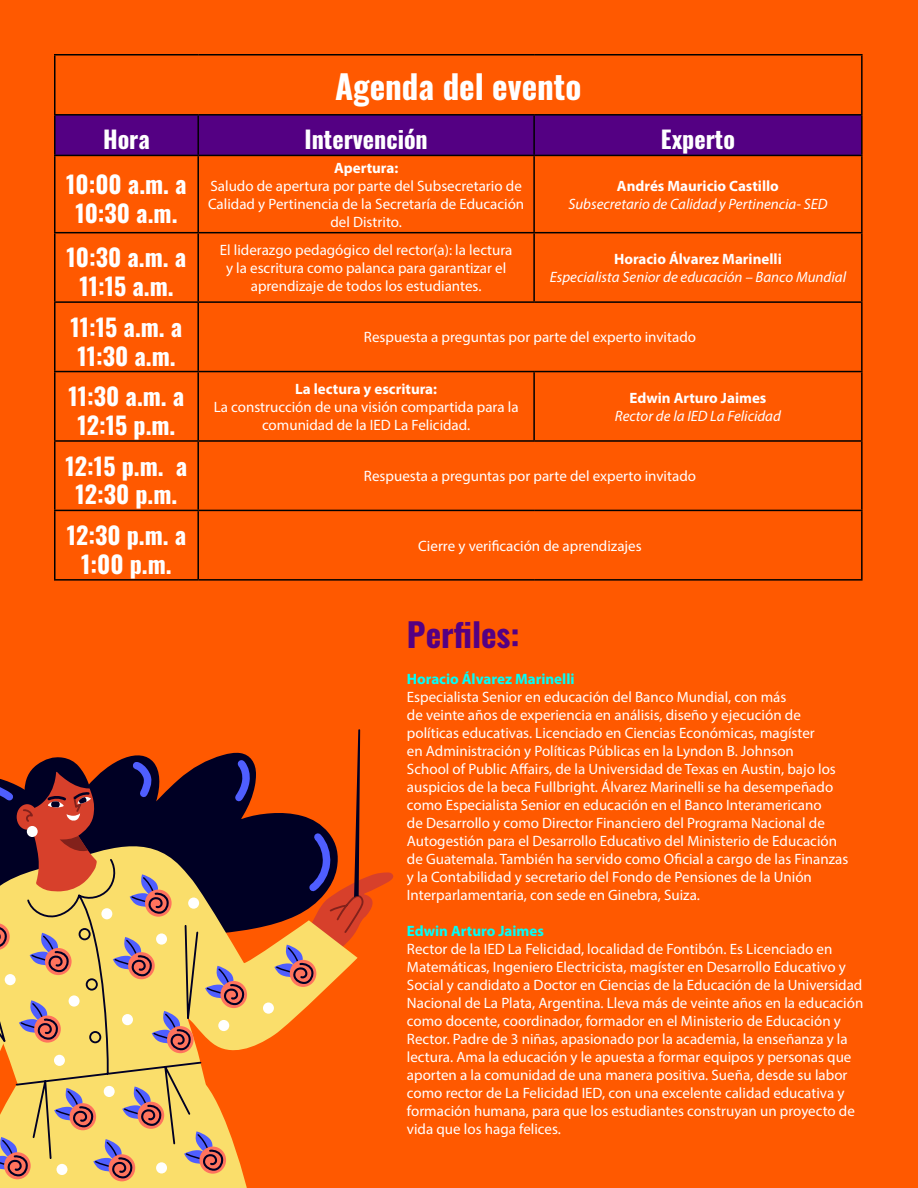
<style>
.page{position:relative;width:918px;height:1188px;background:#ff5900}
.page>*{position:absolute;margin:0;border:0;box-sizing:border-box;transform-origin:0 0}
.t1{font:700 33px "Oswald";color:#fff}
.t2{font:700 33px "Oswald";color:#540083}
.t3{font:700 24px/28.8px "Oswald";color:#fff;text-align:center}
.t4{font:15px/18px "Myriad Pro";color:#fff;text-align:center}
.t5{font:italic 15px/18px "Myriad Pro";color:#fff;text-align:center}
.t6{font:700 15px "Myriad Pro";color:#00fff9}
.t7{font:700 15px "Myriad Pro";color:#fff}
.s1{font-weight:700;font-style:normal}
.s2{font-weight:700}
</style>
<div class="page">
<div style="left:56px;top:116px;width:805px;height:39px;background:#540083"></div>
<hr style="left:54px;top:54px;width:144px;height:2px;background:#000">
<hr style="left:54px;top:56px;width:2px;height:58px;background:#000">
<hr style="left:198px;top:54px;width:336px;height:2px;background:#000">
<hr style="left:534px;top:54px;width:329px;height:2px;background:#000">
<hr style="left:861px;top:56px;width:2px;height:58px;background:#000">
<hr style="left:54px;top:114px;width:144px;height:2px;background:#000">
<hr style="left:54px;top:116px;width:2px;height:39px;background:#000">
<hr style="left:198px;top:114px;width:336px;height:2px;background:#000">
<hr style="left:197px;top:116px;width:2px;height:39px;background:#000">
<hr style="left:534px;top:114px;width:329px;height:2px;background:#000">
<hr style="left:533px;top:116px;width:2px;height:39px;background:#000">
<hr style="left:861px;top:116px;width:2px;height:39px;background:#000">
<hr style="left:54px;top:155px;width:144px;height:1px;background:#000">
<hr style="left:54px;top:156px;width:2px;height:76px;background:#000">
<hr style="left:198px;top:155px;width:336px;height:1px;background:#000">
<hr style="left:197px;top:156px;width:2px;height:76px;background:#000">
<hr style="left:534px;top:155px;width:329px;height:1px;background:#000">
<hr style="left:533px;top:156px;width:2px;height:76px;background:#000">
<hr style="left:861px;top:156px;width:2px;height:76px;background:#000">
<hr style="left:54px;top:232px;width:144px;height:1px;background:#000">
<hr style="left:54px;top:233px;width:2px;height:68px;background:#000">
<hr style="left:198px;top:232px;width:336px;height:1px;background:#000">
<hr style="left:197px;top:233px;width:2px;height:68px;background:#000">
<hr style="left:534px;top:232px;width:329px;height:1px;background:#000">
<hr style="left:533px;top:233px;width:2px;height:68px;background:#000">
<hr style="left:861px;top:233px;width:2px;height:68px;background:#000">
<hr style="left:54px;top:301px;width:144px;height:2px;background:#000">
<hr style="left:54px;top:303px;width:2px;height:68px;background:#000">
<hr style="left:198px;top:301px;width:336px;height:2px;background:#000">
<hr style="left:197px;top:303px;width:2px;height:68px;background:#000">
<hr style="left:534px;top:301px;width:329px;height:2px;background:#000">
<hr style="left:861px;top:303px;width:2px;height:68px;background:#000">
<hr style="left:54px;top:371px;width:144px;height:1px;background:#000">
<hr style="left:54px;top:372px;width:2px;height:68px;background:#000">
<hr style="left:198px;top:371px;width:336px;height:1px;background:#000">
<hr style="left:197px;top:372px;width:2px;height:68px;background:#000">
<hr style="left:534px;top:371px;width:329px;height:1px;background:#000">
<hr style="left:533px;top:372px;width:2px;height:68px;background:#000">
<hr style="left:861px;top:372px;width:2px;height:68px;background:#000">
<hr style="left:54px;top:440px;width:144px;height:2px;background:#000">
<hr style="left:54px;top:442px;width:2px;height:68px;background:#000">
<hr style="left:198px;top:440px;width:336px;height:2px;background:#000">
<hr style="left:197px;top:442px;width:2px;height:68px;background:#000">
<hr style="left:534px;top:440px;width:329px;height:2px;background:#000">
<hr style="left:861px;top:442px;width:2px;height:68px;background:#000">
<hr style="left:54px;top:510px;width:144px;height:1px;background:#000">
<hr style="left:54px;top:511px;width:2px;height:68px;background:#000">
<hr style="left:198px;top:510px;width:336px;height:1px;background:#000">
<hr style="left:197px;top:511px;width:2px;height:68px;background:#000">
<hr style="left:534px;top:510px;width:329px;height:1px;background:#000">
<hr style="left:861px;top:511px;width:2px;height:68px;background:#000">
<hr style="left:54px;top:579px;width:144px;height:2px;background:#000">
<hr style="left:198px;top:579px;width:336px;height:2px;background:#000">
<hr style="left:534px;top:579px;width:329px;height:2px;background:#000">
<svg style="left:247px;top:935px;width:111px;height:188px;background:#fd7618"></svg>
<div style="left:263px;top:1003px;width:11px;height:11px;background:#fff;border-radius:50%"></div>
<svg style="left:247px;top:898px;width:27px;height:37px"></svg>
<svg style="left:0;top:898px;width:247px;height:290px;background:#e2b966"></svg>
<svg style="left:0;top:753px;width:274px;height:145px;background:#613530"></svg>
<svg style="left:274px;top:729px;width:120px;height:257px;background:#c7531b"></svg>
<p class="t1" style="left:335px;top:69px;width:248px">Agenda del evento</p>
<p class="t3" style="left:103px;top:127px;width:48px">Hora</p>
<p class="t3" style="left:305px;top:127px;width:125px">Intervención</p>
<p class="t3" style="left:661px;top:127px;width:76px">Experto</p>
<p class="t3" style="left:66px;top:171px;width:122px">10:00 a.m. a<br>10:30 a.m.</p>
<p class="t7" style="left:334px;top:158px;width:66px">Apertura:</p>
<p class="t4" style="left:208px;top:176px;width:318px">Saludo de apertura por parte del Subsecretario de<br>Calidad y Pertinencia de la Secretaría de Educación del Distrito.</p>
<p class="t5" style="left:568px;top:176px;width:261px"><span class="s1">Andrés Mauricio Castillo<br></span>Subsecretario de Calidad y Pertinencia- SED</p>
<p class="t3" style="left:67px;top:245px;width:121px">10:30 a.m. a<br>11:15 a.m.</p>
<p class="t4" style="left:220px;top:241px;width:294px">El liderazgo pedagógico del rector(a): la lectura y la escritura como palanca para garantizar el aprendizaje de todos los estudiantes.</p>
<p class="t5" style="left:550px;top:250px;width:298px"><span class="s1">Horacio Álvarez Marinelli<br></span>Especialista Senior de educación – Banco Mundial</p>
<p class="t3" style="left:71px;top:314px;width:113px;text-align:left">11:15 a.m. a<br>11:30 a.m.</p>
<p class="t4" style="left:364px;top:328px;width:334px">Respuesta a preguntas por parte del experto invitado</p>
<p class="t3" style="left:69px;top:384px;width:117px">11:30 a.m. a<br>12:15 p.m.</p>
<p class="t4" style="left:214px;top:380px;width:306px"><span class="s2">La lectura y escritura:<br></span>La construcción de una visión compartida para la comunidad de la IED La Felicidad.</p>
<p class="t5" style="left:615px;top:389px;width:168px"><span class="s1">Edwin Arturo Jaimes<br></span>Rector de la IED La Felicidad</p>
<p class="t3" style="left:66px;top:453px;width:123px">12:15 p.m. a<br>12:30 p.m.</p>
<p class="t4" style="left:364px;top:467px;width:334px">Respuesta a preguntas por parte del experto invitado</p>
<p class="t3" style="left:67px;top:522px;width:121px">12:30 p.m. a<br>1:00 p.m.</p>
<p class="t4" style="left:418px;top:536px;width:225px">Cierre y verificación de aprendizajes</p>
<p class="t2" style="left:407px;top:618px;width:114px">Perfiles:</p>
<p class="t6" style="left:407px;top:670px;width:169px">Horacio Álvarez Marinelli</p>
<p class="t4" style="left:407px;top:688px;width:443px;text-align:left">Especialista Senior en educación del Banco Mundial, con más<br>de veinte años de experiencia en análisis, diseño y ejecución de políticas educativas. Licenciado en Ciencias Económicas, magíster<br>en Administración y Políticas Públicas en la Lyndon B. Johnson<br>School of Public Affairs, de la Universidad de Texas en Austin, bajo los auspicios de la beca Fullbright. Álvarez Marinelli se ha desempeñado como Especialista Senior en educación en el Banco Interamericano<br>de Desarrollo y como Director Financiero del Programa Nacional de Autogestión para el Desarrollo Educativo del Ministerio de Educación de Guatemala. También ha servido como Oficial a cargo de las Finanzas y la Contabilidad y secretario del Fondo de Pensiones de la Unión Interparlamentaria, con sede en Ginebra, Suiza.</p>
<p class="t6" style="left:407px;top:922px;width:138px">Edwin Arturo Jaimes</p>
<p class="t4" style="left:407px;top:940px;width:458px;text-align:left">Rector de la IED La Felicidad, localidad de Fontibón. Es Licenciado en Matemáticas, Ingeniero Electricista, magíster en Desarrollo Educativo y Social y candidato a Doctor en Ciencias de la Educación de la Universidad Nacional de La Plata, Argentina. Lleva más de veinte años en la educación como docente, coordinador, formador en el Ministerio de Educación y Rector. Padre de 3 niñas, apasionado por la academia, la enseñanza y la lectura. Ama la educación y le apuesta a formar equipos y personas que aporten a la comunidad de una manera positiva. Sueña, desde su labor como rector de La Felicidad IED, con una excelente calidad educativa y formación humana, para que los estudiantes construyan un proyecto de vida que los haga felices.</p>
</div>
